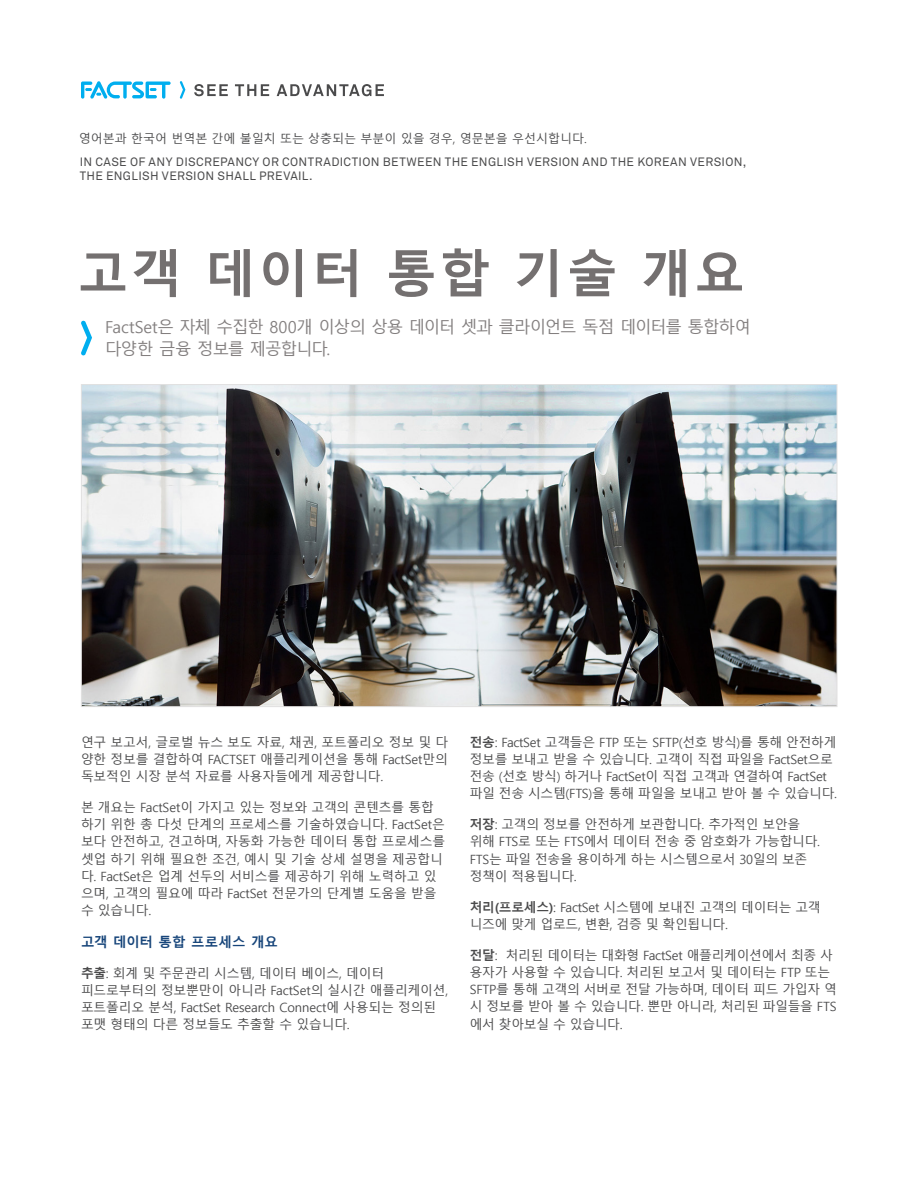
<style>
.page{position:relative;width:918px;height:1188px;background:#fff}
.page>*{position:absolute;margin:0;border:0;box-sizing:border-box;transform-origin:0 0}
.t1{font:700 51px "Malgun Gothic";letter-spacing:.05em;color:#747070}
.t2{font:16.5px/21.8px "Malgun Gothic";letter-spacing:-.05em;color:#837f7f}
.t3{font:700 13.5px "Malgun Gothic";letter-spacing:-.005em;color:#17457a}
.t4{font:12.75px/17.2px "Malgun Gothic";letter-spacing:-.02em;color:#4b4b4c}
.t5{font:12px/14.4px "Akkurat Pro";letter-spacing:.025em;color:#4b4b4c}
.t6{font:12px "Malgun Gothic";color:#4b4b4c}
.s1{font-weight:700}
</style>
<div class="page">
<img style="left:83px;top:386px;width:752px;height:319px">
<svg style="left:194px;top:84px;width:34px;height:12px"></svg>
<svg style="left:235px;top:84px;width:34px;height:12px"></svg>
<svg style="left:277px;top:84px;width:107px;height:12px"></svg>
<svg style="left:81px;top:81px;width:90px;height:18px"></svg>
<svg style="left:180px;top:81px;width:5px;height:18px"></svg>
<svg style="left:81px;top:320px;width:11px;height:35px"></svg>
<p class="t6" style="left:79px;top:131px;width:509px">영어본과 한국어 번역본 간에 불일치 또는 상충되는 부분이 있을 경우, 영문본을 우선시합니다.</p>
<p class="t5" style="left:80px;top:154px;width:668px">IN CASE OF ANY DISCREPANCY OR CONTRADICTION BETWEEN THE ENGLISH VERSION AND THE KOREAN VERSION,<br>THE ENGLISH VERSION SHALL PREVAIL.</p>
<h1 class="t1" style="left:78px;top:244px;width:669px">고객 데이터 통합 기술 개요</h1>
<p class="t2" style="left:105px;top:317px;width:648px">FactSet은 자체 수집한 800개 이상의 상용 데이터 셋과 클라이언트 독점 데이터를 통합하여 다양한 금융 정보를 제공합니다.</p>
<p class="t4" style="left:81px;top:734px;width:369px;text-align:justify">연구 보고서, 글로벌 뉴스 보도 자료, 채권, 포트폴리오 정보 및 다 양한 정보를 결합하여 FACTSET 애플리케이션을 통해 FactSet만의 독보적인 시장 분석 자료를 사용자들에게 제공합니다.</p>
<p class="t4" style="left:81px;top:799px;width:366px">본 개요는 FactSet이 가지고 있는 정보와 고객의 콘텐츠를 통합 하기 위한 총 다섯 단계의 프로세스를 기술하였습니다. FactSet은 보다 안전하고, 견고하며, 자동화 가능한 데이터 통합 프로세스를 셋업 하기 위해 필요한 조건, 예시 및 기술 상세 설명을 제공합니 다. FactSet은 업계 선두의 서비스를 제공하기 위해 노력하고 있 으며, 고객의 필요에 따라 FactSet 전문가의 단계별 도움을 받을 수 있습니다.</p>
<p class="t3" style="left:81px;top:934px;width:199px">고객 데이터 통합 프로세스 개요</p>
<p class="t4" style="left:81px;top:965px;width:369px"><span class="s1">추출</span>: 회계 및 주문관리 시스템, 데이터 베이스, 데이터 피드로부터의 정보뿐만이 아니라 FactSet의 실시간 애플리케이션, 포트폴리오 분석, FactSet Research Connect에 사용되는 정의된 포맷 형태의 다른 정보들도 추출할 수 있습니다.</p>
<p class="t4" style="left:470px;top:734px;width:369px"><span class="s1">전송</span>: FactSet 고객들은 FTP 또는 SFTP(선호 방식)를 통해 안전하게 정보를 보내고 받을 수 있습니다. 고객이 직접 파일을 FactSet으로 전송 (선호 방식) 하거나 FactSet이 직접 고객과 연결하여 FactSet 파일 전송 시스템(FTS)을 통해 파일을 보내고 받아 볼 수 있습니다.</p>
<p class="t4" style="left:470px;top:816px;width:352px"><span class="s1">저장</span>: 고객의 정보를 안전하게 보관합니다. 추가적인 보안을 위해 FTS로 또는 FTS에서 데이터 전송 중 암호화가 가능합니다.<br>FTS는 파일 전송을 용이하게 하는 시스템으로서 30일의 보존 정책이 적용됩니다.</p>
<p class="t4" style="left:470px;top:899px;width:352px"><span class="s1">처리(프로세스)</span>: FactSet 시스템에 보내진 고객의 데이터는 고객 니즈에 맞게 업로드, 변환, 검증 및 확인됩니다.</p>
<p class="t4" style="left:470px;top:947px;width:369px"><span class="s1">전달</span>: 처리된 데이터는 대화형 FactSet 애플리케이션에서 최종 사 용자가 사용할 수 있습니다. 처리된 보고서 및 데이터는 FTP 또는<br>SFTP를 통해 고객의 서버로 전달 가능하며, 데이터 피드 가입자 역 시 정보를 받아 볼 수 있습니다. 뿐만 아니라, 처리된 파일들을 FTS 에서 찾아보실 수 있습니다.</p>
</div>
